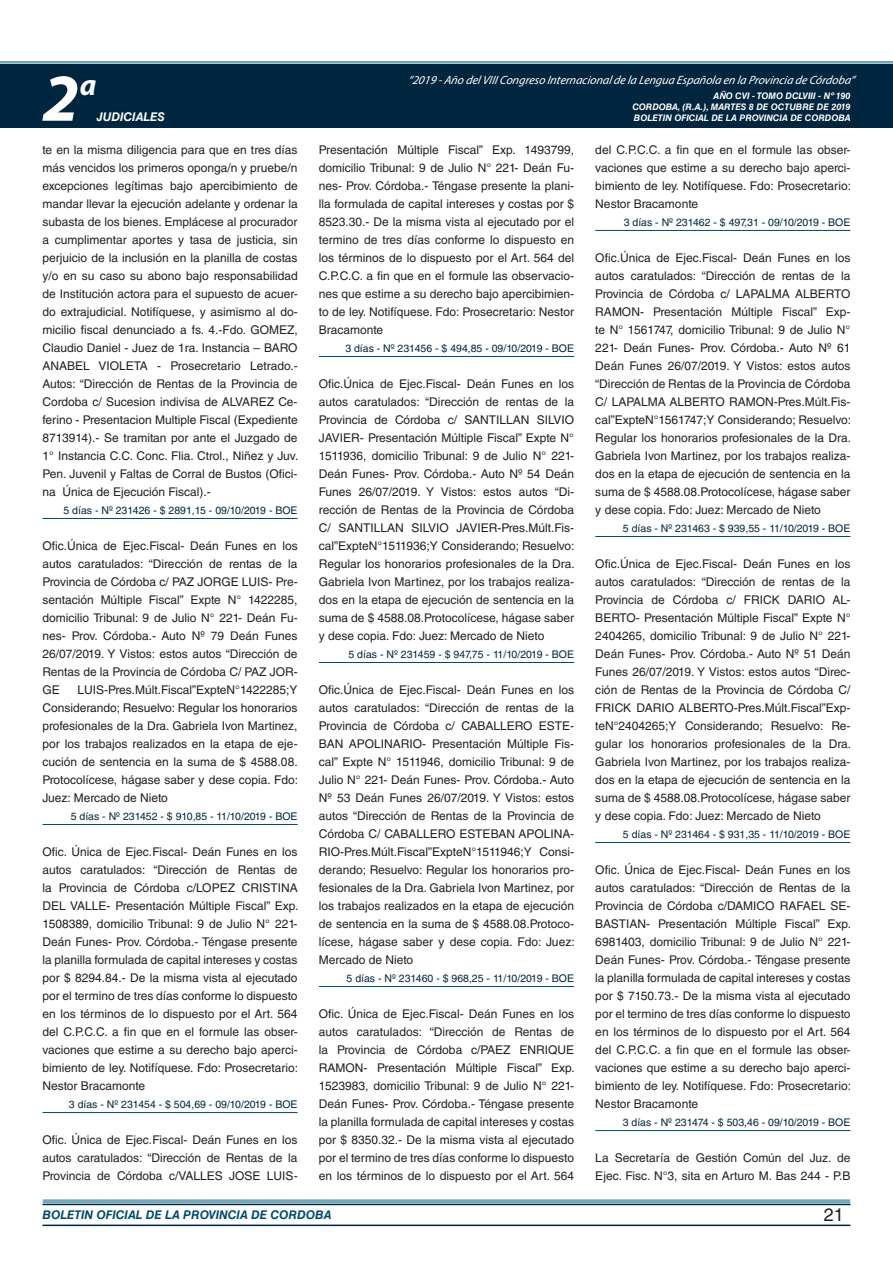
<style>
.page{position:relative;width:893px;height:1263px;background:#fff}
.page>*{position:absolute;margin:0;border:0;box-sizing:border-box;transform-origin:0 0}
.t1{font:italic 700 67.5px "Myriad Pro";color:#fff}
.t2{font:italic 700 30px "Myriad Pro";color:#fff}
.t3{font:18px "Helvetica LT Std";color:#231f20}
.t4{font:12px/18px "Helvetica LT Std";color:#231f20;text-align:justify}
.t5{font:italic 12px "Myriad Pro";color:#fff}
.t6{font:italic 700 12px "Helvetica LT Std";color:#004b6c}
.t7{font:italic 700 12px "Helvetica LT Std";color:#fff}
.t8{font:10.5px "Helvetica LT Std";color:#00263f}
.t9{font:italic 700 9px/10.8px "Helvetica LT Std";color:#fff;text-align:right}
</style>
<div class="page">
<div style="left:0;top:61px;width:893px;height:6px;background:#fff;opacity:.75"></div>
<div style="left:0;top:64px;width:893px;height:64px;background:#00263f"></div>
<hr style="left:43px;top:1224px;width:807px;height:2px;background:#00263f">
<div style="left:42px;top:1198px;width:809px;height:8px;background:#fff;opacity:.75"></div>
<hr style="left:43px;top:518px;width:255px;height:1px;background:#004b6c">
<hr style="left:43px;top:824px;width:255px;height:1px;background:#004b6c">
<hr style="left:43px;top:1112px;width:255px;height:1px;background:#004b6c">
<hr style="left:319px;top:356px;width:255px;height:1px;background:#004b6c">
<hr style="left:319px;top:662px;width:255px;height:1px;background:#004b6c">
<hr style="left:319px;top:986px;width:255px;height:1px;background:#004b6c">
<hr style="left:595px;top:230px;width:255px;height:1px;background:#004b6c">
<hr style="left:595px;top:536px;width:255px;height:1px;background:#004b6c">
<hr style="left:595px;top:842px;width:255px;height:1px;background:#004b6c">
<hr style="left:595px;top:1130px;width:255px;height:1px;background:#004b6c">
<h2 class="t2" style="left:80px;top:66px;width:18px">a</h2>
<p class="t5" style="left:408px;top:72px;width:448px">“2019 -Año delVIIICongreso Internacionalde la Lengua Esp añola en la Provincia de Córdoba”</p>
<h1 class="t1" style="left:43px;top:54px;width:38px">2</h1>
<p class="t9" style="left:632px;top:91px;width:220px">AÑO CVI - TOMO DCLVIII - Nº 190<br>CORDOBA, (R.A.), MARTES 8 DE OCTUBRE DE 2019</p>
<p class="t7" style="left:97px;top:110px;width:70px">JUDICIALES</p>
<p class="t9" style="left:634px;top:112px;width:218px">BOLETIN OFICIAL DE LA PROVINCIA DE CORDOBA</p>
<p class="t4" style="left:43px;top:141px;width:257px">te en la misma diligencia para que en tres días más vencidos los primeros oponga/n y pruebe/n excepciones legítimas bajo apercibimiento de mandar llevar la ejecución adelante y ordenar la subasta de los bienes. Emplácese al procurador a cumplimentar aportes y tasa de justicia, sin perjuicio de la inclusión en la planilla de costas y/o en su caso su abono bajo responsabilidad de Institución actora para el supuesto de acuer&shy;do extrajudicial. Notifíquese, y asimismo al do&shy;micilio fiscal denunciado a fs. 4.-Fdo. GOMEZ, Claudio Daniel - Juez de 1ra. Instancia – BARO ANABEL VIOLETA - Prosecretario Letrado.- Autos: “Dirección de Rentas de la Provincia de Cordoba c/ Sucesion indivisa de ALVAREZ Ce&shy;ferino - Presentacion Multiple Fiscal (Expediente 8713914).- Se tramitan por ante el Juzgado de 1° Instancia C.C. Conc. Flia. Ctrol., Niñez y Juv.<br>Pen. Juvenil y Faltas de Corral de Bustos (Ofici&shy;na Única de Ejecución Fiscal).-</p>
<p class="t8" style="left:64px;top:504px;width:236px">5 días - Nº 231426 - $ 2891,15 - 09/10/2019 - BOE</p>
<p class="t4" style="left:43px;top:537px;width:257px">Ofic.Única de Ejec.Fiscal- Deán Funes en los autos caratulados: “Dirección de rentas de la Provincia de Córdoba c/ PAZ JORGE LUIS- Pre&shy;sentación Múltiple Fiscal” Expte N° 1422285, domicilio Tribunal: 9 de Julio N° 221- Deán Fu&shy;nes- Prov. Córdoba.- Auto Nº 79 Deán Funes 26/07/2019. Y Vistos: estos autos “Dirección de Rentas de la Provincia de Córdoba C/ PAZ JOR-GE</p>
<p class="t4" style="left:43px;top:681px;width:257px;text-indent:35px">LUIS-Pres.Múlt.Fiscal”ExpteN°1422285;Y Considerando; Resuelvo: Regular los honorarios profesionales de la Dra. Gabriela Ivon Martinez, por los trabajos realizados en la etapa de eje&shy;cución de sentencia en la suma de $ 4588.08.<br>Protocolícese, hágase saber y dese copia. Fdo:<br>Juez: Mercado de Nieto</p>
<p class="t8" style="left:71px;top:810px;width:228px">5 días - Nº 231452 - $ 910,85 - 11/10/2019 - BOE</p>
<p class="t4" style="left:43px;top:843px;width:257px">Ofic. Única de Ejec.Fiscal- Deán Funes en los autos caratulados: “Dirección de Rentas de la Provincia de Córdoba c/LOPEZ CRISTINA DEL VALLE- Presentación Múltiple Fiscal” Exp.<br>1508389, domicilio Tribunal: 9 de Julio N° 221- Deán Funes- Prov. Córdoba.- Téngase presente la planilla formulada de capital intereses y costas por $ 8294.84.- De la misma vista al ejecutado por el termino de tres días conforme lo dispuesto en los términos de lo dispuesto por el Art. 564 del C.P.C.C. a fin que en el formule las obser&shy;vaciones que estime a su derecho bajo aperci&shy;bimiento de ley. Notifíquese. Fdo: Prosecretario:<br>Nestor Bracamonte</p>
<p class="t8" style="left:69px;top:1098px;width:230px">3 días - Nº 231454 - $ 504,69 - 09/10/2019 - BOE</p>
<p class="t4" style="left:43px;top:1131px;width:257px">Ofic. Única de Ejec.Fiscal- Deán Funes en los autos caratulados: “Dirección de Rentas de la Provincia de Córdoba c/VALLES JOSE LUIS-</p>
<p class="t4" style="left:319px;top:141px;width:257px">Presentación Múltiple Fiscal” Exp. 1493799, domicilio Tribunal: 9 de Julio N° 221- Deán Fu&shy;nes- Prov. Córdoba.- Téngase presente la plani&shy;lla formulada de capital intereses y costas por $ 8523.30.- De la misma vista al ejecutado por el termino de tres días conforme lo dispuesto en los términos de lo dispuesto por el Art. 564 del C.P.C.C. a fin que en el formule las observacio&shy;nes que estime a su derecho bajo apercibimien&shy;to de ley. Notifíquese. Fdo: Prosecretario: Nestor Bracamonte</p>
<p class="t8" style="left:345px;top:342px;width:230px">3 días - Nº 231456 - $ 494,85 - 09/10/2019 - BOE</p>
<p class="t4" style="left:319px;top:375px;width:257px">Ofic.Única de Ejec.Fiscal- Deán Funes en los autos caratulados: “Dirección de rentas de la Provincia de Córdoba c/ SANTILLAN SILVIO JAVIER- Presentación Múltiple Fiscal” Expte N° 1511936, domicilio Tribunal: 9 de Julio N° 221- Deán Funes- Prov. Córdoba.- Auto Nº 54 Deán Funes 26/07/2019. Y Vistos: estos autos “Di&shy;rección de Rentas de la Provincia de Córdoba C/ SANTILLAN SILVIO JAVIER-Pres.Múlt.Fis&shy;cal”ExpteN°1511936;Y Considerando; Resuelvo:<br>Regular los honorarios profesionales de la Dra.<br>Gabriela Ivon Martinez, por los trabajos realiza&shy;dos en la etapa de ejecución de sentencia en la suma de $ 4588.08.Protocolícese, hágase saber y dese copia. Fdo: Juez: Mercado de Nieto</p>
<p class="t8" style="left:349px;top:648px;width:227px">5 días - Nº 231459 - $ 947,75 - 11/10/2019 - BOE</p>
<p class="t4" style="left:319px;top:681px;width:257px">Ofic.Única de Ejec.Fiscal- Deán Funes en los autos caratulados: “Dirección de rentas de la Provincia de Córdoba c/ CABALLERO ESTE-BAN APOLINARIO- Presentación Múltiple Fis&shy;cal” Expte N° 1511946, domicilio Tribunal: 9 de Julio N° 221- Deán Funes- Prov. Córdoba.- Auto Nº 53 Deán Funes 26/07/2019. Y Vistos: estos autos “Dirección de Rentas de la Provincia de Córdoba C/ CABALLERO ESTEBAN APOLINA-RIO-Pres.Múlt.Fiscal”ExpteN°1511946;Y Consi&shy;derando; Resuelvo: Regular los honorarios pro&shy;fesionales de la Dra. Gabriela Ivon Martinez, por los trabajos realizados en la etapa de ejecución de sentencia en la suma de $ 4588.08.Protoco&shy;lícese, hágase saber y dese copia. Fdo: Juez:<br>Mercado de Nieto</p>
<p class="t8" style="left:347px;top:972px;width:229px">5 días - Nº 231460 - $ 968,25 - 11/10/2019 - BOE</p>
<p class="t4" style="left:319px;top:1005px;width:257px">Ofic. Única de Ejec.Fiscal- Deán Funes en los autos caratulados: “Dirección de Rentas de la Provincia de Córdoba c/PAEZ ENRIQUE RAMON- Presentación Múltiple Fiscal” Exp.<br>1523983, domicilio Tribunal: 9 de Julio N° 221- Deán Funes- Prov. Córdoba.- Téngase presente la planilla formulada de capital intereses y costas por $ 8350.32.- De la misma vista al ejecutado por el termino de tres días conforme lo dispuesto en los términos de lo dispuesto por el Art. 564</p>
<p class="t4" style="left:595px;top:141px;width:257px">del C.P.C.C. a fin que en el formule las obser&shy;vaciones que estime a su derecho bajo aperci&shy;bimiento de ley. Notifíquese. Fdo: Prosecretario:<br>Nestor Bracamonte</p>
<p class="t8" style="left:624px;top:216px;width:228px">3 días - Nº 231462 - $ 497,31 - 09/10/2019 - BOE</p>
<p class="t4" style="left:595px;top:249px;width:257px">Ofic.Única de Ejec.Fiscal- Deán Funes en los autos caratulados: “Dirección de rentas de la Provincia de Córdoba c/ LAPALMA ALBERTO RAMON- Presentación Múltiple Fiscal” Exp&shy;te N° 1561747, domicilio Tribunal: 9 de Julio N° 221- Deán Funes- Prov. Córdoba.- Auto Nº 61<br>Deán Funes 26/07/2019. Y Vistos: estos autos “Dirección de Rentas de la Provincia de Córdoba C/ LAPALMA ALBERTO RAMON-Pres.Múlt.Fis&shy;cal”ExpteN°1561747;Y Considerando; Resuelvo:<br>Regular los honorarios profesionales de la Dra.<br>Gabriela Ivon Martinez, por los trabajos realiza&shy;dos en la etapa de ejecución de sentencia en la suma de $ 4588.08.Protocolícese, hágase saber y dese copia. Fdo: Juez: Mercado de Nieto</p>
<p class="t8" style="left:623px;top:522px;width:229px">5 días - Nº 231463 - $ 939,55 - 11/10/2019 - BOE</p>
<p class="t4" style="left:595px;top:555px;width:257px">Ofic.Única de Ejec.Fiscal- Deán Funes en los autos caratulados: “Dirección de rentas de la Provincia de Córdoba c/ FRICK DARIO AL-BERTO- Presentación Múltiple Fiscal” Expte N° 2404265, domicilio Tribunal: 9 de Julio N° 221- Deán Funes- Prov. Córdoba.- Auto Nº 51 Deán Funes 26/07/2019. Y Vistos: estos autos “Direc&shy;ción de Rentas de la Provincia de Córdoba C/ FRICK DARIO ALBERTO-Pres.Múlt.Fiscal”Exp&shy;teN°2404265;Y Considerando; Resuelvo: Re&shy;gular los honorarios profesionales de la Dra.<br>Gabriela Ivon Martinez, por los trabajos realiza&shy;dos en la etapa de ejecución de sentencia en la suma de $ 4588.08.Protocolícese, hágase saber y dese copia. Fdo: Juez: Mercado de Nieto</p>
<p class="t8" style="left:623px;top:828px;width:229px">5 días - Nº 231464 - $ 931,35 - 11/10/2019 - BOE</p>
<p class="t4" style="left:595px;top:861px;width:257px">Ofic. Única de Ejec.Fiscal- Deán Funes en los autos caratulados: “Dirección de Rentas de la Provincia de Córdoba c/DAMICO RAFAEL SE-BASTIAN- Presentación Múltiple Fiscal” Exp.<br>6981403, domicilio Tribunal: 9 de Julio N° 221- Deán Funes- Prov. Córdoba.- Téngase presente la planilla formulada de capital intereses y costas por $ 7150.73.- De la misma vista al ejecutado por el termino de tres días conforme lo dispuesto en los términos de lo dispuesto por el Art. 564 del C.P.C.C. a fin que en el formule las obser&shy;vaciones que estime a su derecho bajo aperci&shy;bimiento de ley. Notifíquese. Fdo: Prosecretario:<br>Nestor Bracamonte</p>
<p class="t8" style="left:623px;top:1116px;width:229px">3 días - Nº 231474 - $ 503,46 - 09/10/2019 - BOE</p>
<p class="t4" style="left:595px;top:1149px;width:257px">La Secretaría de Gestión Común del Juz. de<br>Ejec. Fisc. N°3, sita en Arturo M. Bas 244 - P.B</p>
<p class="t6" style="left:43px;top:1208px;width:290px">BOLETIN OFICIAL DE LA PROVINCIA DE CORDOBA</p>
<h3 class="t3" style="left:824px;top:1204px;width:22px">21</h3>
</div>
